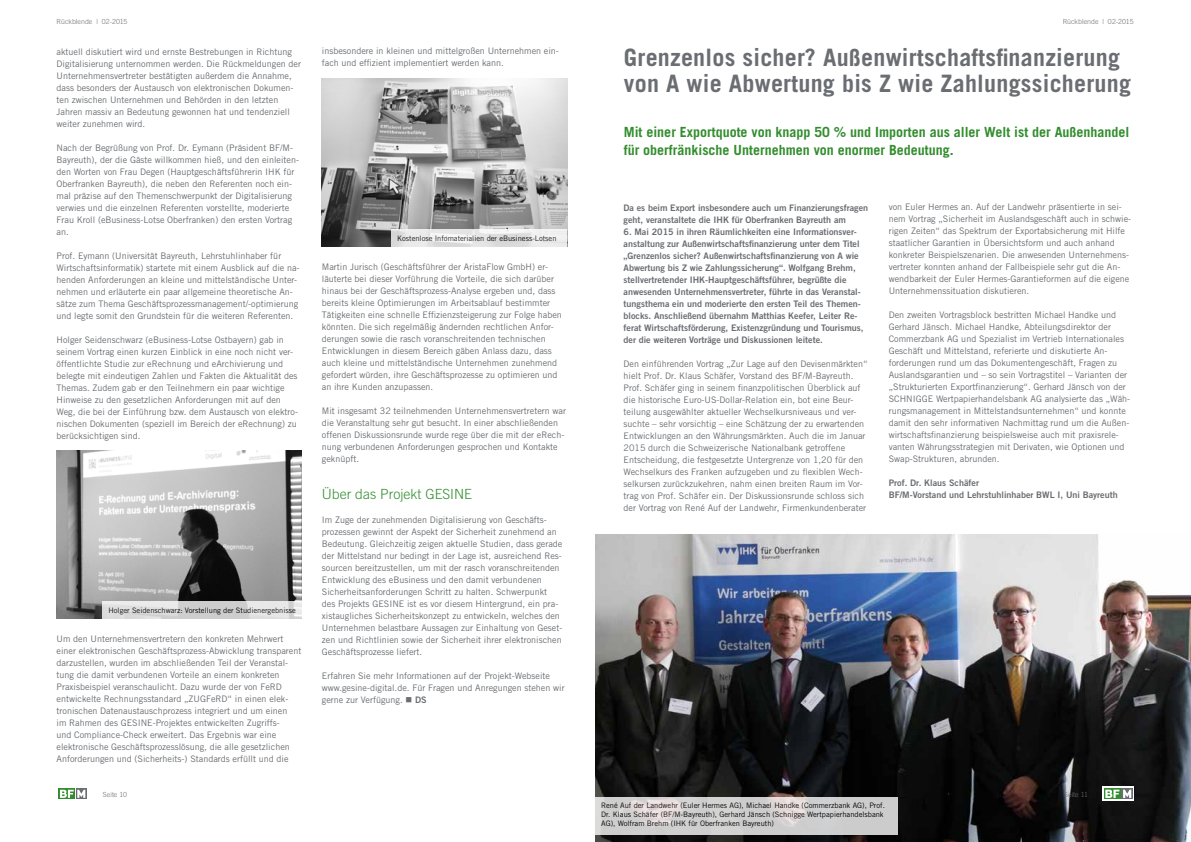
<style>
.page{position:relative;width:1191px;height:842px;background:#fff}
.page>*{position:absolute;margin:0;border:0;box-sizing:border-box;transform-origin:0 0}
.t1{font:700 24px/26px "Trade Gothic";letter-spacing:.01em;color:#6a6d71}
.t2{font:700 14px/18px "Trade Gothic";color:#328d2e}
.t3{font:300 14px "Trade Gothic";color:#328d2e}
.t4{font:9px/12px "Trade Gothic";color:#6a6d71}
.t5{font:9px/12px "Trade Gothic Bold Two";color:#6a6d71}
.t6{font:7.5px/9px "Trade Gothic";color:#000}
.t7{font:300 7px "Trade Gothic";letter-spacing:.005em;color:#6a6d71}
.s1{font-family:"Trade Gothic Bold Two"}
</style>
<div class="page">
<img style="left:57px;top:450px;width:245px;height:168px">
<svg style="left:103px;top:601px;width:199px;height:18px;background:#dadada"></svg>
<img style="left:595px;top:535px;width:596px;height:307px">
<svg style="left:595px;top:797px;width:302px;height:38px;background:#d2d0d0"></svg>
<img style="left:322px;top:78px;width:245px;height:168px">
<svg style="left:391px;top:229px;width:176px;height:18px;fill:#e9e9e9"></svg>
<svg style="left:1102px;top:786px;width:32px;height:15px"></svg>
<svg style="left:1121px;top:788px;width:11px;height:11px"></svg>
<svg style="left:1103px;top:788px;width:17px;height:11px"></svg>
<svg style="left:1105px;top:790px;width:26px;height:8px"></svg>
<svg style="left:76px;top:788px;width:11px;height:11px"></svg>
<svg style="left:59px;top:788px;width:16px;height:11px"></svg>
<svg style="left:60px;top:790px;width:25px;height:8px"></svg>
<p class="t7" style="left:57px;top:17px;width:72px">Rückblende | 02-2015</p>
<p class="t7" style="left:1062px;top:17px;width:72px">Rückblende | 02-2015</p>
<p class="t4" style="left:57px;top:45px;width:246px">aktuell diskutiert wird und ernste Bestrebungen in Richtung Digitalisierung unternommen werden. Die Rückmeldungen der Unternehmensvertreter bestätigten außerdem die Annahme, dass besonders der Austausch von elektronischen Dokumen&shy;ten zwischen Unternehmen und Behörden in den letzten Jahren massiv an Bedeutung gewonnen hat und tendenziell weiter zunehmen wird.</p>
<p class="t4" style="left:57px;top:141px;width:244px">Nach der Begrüßung von Prof. Dr. Eymann (Präsident BF/M-Bayreuth), der die Gäste willkommen hieß, und den einleiten&shy;den Worten von Frau Degen (Hauptgeschäftsführerin IHK für Oberfranken Bayreuth), die neben den Referenten noch ein&shy;mal präzise auf den Themenschwerpunkt der Digitalisierung verwies und die einzelnen Referenten vorstellte, moderierte Frau Kroll (eBusiness-Lotse Oberfranken) den ersten Vortrag an.</p>
<p class="t4" style="left:57px;top:249px;width:245px">Prof. Eymann (Universität Bayreuth, Lehrstuhlinhaber für Wirtschaftsinformatik) startete mit einem Ausblick auf die na&shy;henden Anforderungen an kleine und mittelständische Unter&shy;nehmen und erläuterte ein paar allgemeine theoretische An&shy;sätze zum Thema Geschäftsprozessmanagement/-optimierung und legte somit den Grundstein für die weiteren Referenten.</p>
<p class="t4" style="left:57px;top:333px;width:243px">Holger Seidenschwarz (eBusiness-Lotse Ostbayern) gab in seinem Vortrag einen kurzen Einblick in eine noch nicht ver&shy;öffentlichte Studie zur eRechnung und eArchivierung und belegte mit eindeutigen Zahlen und Fakten die Aktualität des Themas. Zudem gab er den Teilnehmern ein paar wichtige Hinweise zu den gesetzlichen Anforderungen mit auf den Weg, die bei der Einführung bzw. dem Austausch von elektro&shy;nischen Dokumenten (speziell im Bereich der eRechnung) zu berücksichtigen sind.</p>
<p class="t6" style="left:108px;top:606px;width:189px">Holger Seidenschwarz: Vorstellung der Studienergebnisse</p>
<p class="t4" style="left:57px;top:633px;width:246px">Um den Unternehmensvertretern den konkreten Mehrwert einer elektronischen Geschäftsprozess-Abwicklung transparent darzustellen, wurden im abschließenden Teil der Veranstal&shy;tung die damit verbundenen Vorteile an einem konkreten Praxisbeispiel veranschaulicht. Dazu wurde der von FeRD entwickelte Rechnungsstandard „ZUGFeRD“ in einen elek&shy;tronischen Datenaustauschprozess integriert und um einen<br>im Rahmen des GESINE-Projektes entwickelten Zugriffs-<br>und Compliance-Check erweitert. Das Ergebnis war eine elektronische Geschäftsprozesslösung, die alle gesetzlichen Anforderungen und (Sicherheits-) Standards erfüllt und die</p>
<p class="t4" style="left:322px;top:45px;width:239px">insbesondere in kleinen und mittelgroßen Unternehmen ein&shy;fach und effizient implementiert werden kann.</p>
<p class="t6" style="left:397px;top:234px;width:161px">Kostenlose Infomaterialien der eBusiness-Lotsen</p>
<p class="t4" style="left:322px;top:261px;width:242px">Martin Jurisch (Geschäftsführer der AristaFlow GmbH) er&shy;läuterte bei dieser Vorführung die Vorteile, die sich darüber hinaus bei der Geschäftsprozess-Analyse ergeben und, dass bereits kleine Optimierungen im Arbeitsablauf bestimmter Tätigkeiten eine schnelle Effizienzsteigerung zur Folge haben könnten. Die sich regelmäßig ändernden rechtlichen Anfor&shy;derungen sowie die rasch voranschreitenden technischen Entwicklungen in diesem Bereich gäben Anlass dazu, dass auch kleine und mittelständische Unternehmen zunehmend gefordert würden, ihre Geschäftsprozesse zu optimieren und an ihre Kunden anzupassen.</p>
<p class="t4" style="left:322px;top:405px;width:246px">Mit insgesamt 32 teilnehmenden Unternehmensvertretern war die Veranstaltung sehr gut besucht. In einer abschließenden offenen Diskussionsrunde wurde rege über die mit der eRech&shy;nung verbundenen Anforderungen gesprochen und Kontakte geknüpft.</p>
<h2 class="t3" style="left:322px;top:485px;width:152px">Über das Projekt GESINE</h2>
<p class="t4" style="left:322px;top:513px;width:242px">Im Zuge der zunehmenden Digitalisierung von Geschäfts&shy;prozessen gewinnt der Aspekt der Sicherheit zunehmend an Bedeutung. Gleichzeitig zeigen aktuelle Studien, dass gerade der Mittelstand nur bedingt in der Lage ist, ausreichend Res&shy;sourcen bereitzustellen, um mit der rasch voranschreitenden Entwicklung des eBusiness und den damit verbundenen Sicherheitsanforderungen Schritt zu halten. Schwerpunkt des Projekts GESINE ist es vor diesem Hintergrund, ein pra&shy;xistaugliches Sicherheitskonzept zu entwickeln, welches den Unternehmen belastbare Aussagen zur Einhaltung von Geset&shy;zen und Richtlinien sowie der Sicherheit ihrer elektronischen Geschäftsprozesse liefert.</p>
<p class="t4" style="left:322px;top:669px;width:244px">Erfahren Sie mehr Informationen auf der Projekt-Webseite www.gesine-digital.de. Für Fragen und Anregungen stehen wir gerne zur Verfügung. ■ <span class="s1">DS</span></p>
<h1 class="t1" style="left:624px;top:44px;width:509px">Grenzenlos sicher? Außenwirtschaftsfinanzierung von A wie Abwertung bis Z wie Zahlungssicherung</h1>
<h2 class="t2" style="left:624px;top:123px;width:507px">Mit einer Exportquote von knapp 50 % und Importen aus aller Welt ist der Außenhandel für oberfränkische Unternehmen von enormer Bedeutung.</h2>
<p class="t5" style="left:623px;top:201px;width:246px">Da es beim Export insbesondere auch um Finanzierungsfragen geht, veranstaltete die IHK für Oberfranken Bayreuth am</p>
<p class="t5" style="left:623px;top:225px;width:242px">6. Mai 2015 in ihren Räumlichkeiten eine Informationsver&shy;anstaltung zur Außenwirtschaftsfinanzierung unter dem Titel „Grenzenlos sicher? Außenwirtschaftsfinanzierung von A wie Abwertung bis Z wie Zahlungssicherung“. Wolfgang Brehm, stellvertretender IHK-Hauptgeschäftsführer, begrüßte die anwesenden Unternehmensvertreter, führte in das Veranstal&shy;tungsthema ein und moderierte den ersten Teil des Themen&shy;blocks. Anschließend übernahm Matthias Keefer, Leiter Re&shy;ferat Wirtschaftsförderung, Existenzgründung und Tourismus, der die weiteren Vorträge und Diskussionen leitete.</p>
<p class="t4" style="left:623px;top:357px;width:245px">Den einführenden Vortrag „Zur Lage auf den Devisenmärkten“ hielt Prof. Dr. Klaus Schäfer, Vorstand des BF/M-Bayreuth.<br>Prof. Schäfer ging in seinem finanzpolitischen Überblick auf die historische Euro-US-Dollar-Relation ein, bot eine Beur&shy;teilung ausgewählter aktueller Wechselkursniveaus und ver&shy;suchte – sehr vorsichtig – eine Schätzung der zu erwartenden Entwicklungen an den Währungsmärkten. Auch die im Januar 2015 durch die Schweizerische Nationalbank getroffene Entscheidung, die festgesetzte Untergrenze von 1,20 für den Wechselkurs des Franken aufzugeben und zu flexiblen Wech&shy;selkursen zurückzukehren, nahm einen breiten Raum im Vor&shy;trag von Prof. Schäfer ein. Der Diskussionsrunde schloss sich der Vortrag von René Auf der Landwehr, Firmenkundenberater</p>
<p class="t4" style="left:888px;top:201px;width:244px">von Euler Hermes an. Auf der Landwehr präsentierte in sei&shy;nem Vortrag „Sicherheit im Auslandsgeschäft auch in schwie&shy;rigen Zeiten“ das Spektrum der Exportabsicherung mit Hilfe staatlicher Garantien in Übersichtsform und auch anhand konkreter Beispielszenarien. Die anwesenden Unternehmens&shy;vertreter konnten anhand der Fallbeispiele sehr gut die An&shy;wendbarkeit der Euler Hermes-Garantieformen auf die eigene Unternehmenssituation diskutieren.</p>
<p class="t4" style="left:888px;top:309px;width:243px">Den zweiten Vortragsblock bestritten Michael Handke und Gerhard Jänsch. Michael Handke, Abteilungsdirektor der Commerzbank AG und Spezialist im Vertrieb Internationales Geschäft und Mittelstand, referierte und diskutierte An&shy;forderungen rund um das Dokumentengeschäft, Fragen zu Auslandsgarantien und – so sein Vortragstitel – Varianten der „Strukturierten Exportfinanzierung“. Gerhard Jänsch von der SCHNIGGE Wertpapierhandelsbank AG analysierte das „Wäh&shy;rungsmanagement in Mittelstandsunternehmen“ und konnte damit den sehr informativen Nachmittag rund um die Außen&shy;wirtschaftsfinanzierung beispielsweise auch mit praxisrele&shy;vanten Währungsstrategien mit Derivaten, wie Optionen und Swap-Strukturen, abrunden.</p>
<p class="t5" style="left:888px;top:477px;width:230px">Prof. Dr. Klaus Schäfer<br>BF/M-Vorstand und Lehrstuhlinhaber BWL I, Uni Bayreuth</p>
<p class="t7" style="left:103px;top:790px;width:26px">Seite 10</p>
<p class="t7" style="left:1064px;top:790px;width:26px">Seite 11</p>
<p class="t6" style="left:601px;top:801px;width:285px">René Auf der Landwehr (Euler Hermes AG), Michael Handke (Commerzbank AG), Prof.<br>Dr. Klaus Schäfer (BF/M-Bayreuth), Gerhard Jänsch (Schnigge Wertpapierhandelsbank<br>AG), Wolfram Brehm (IHK für Oberfranken Bayreuth)</p>
</div>
